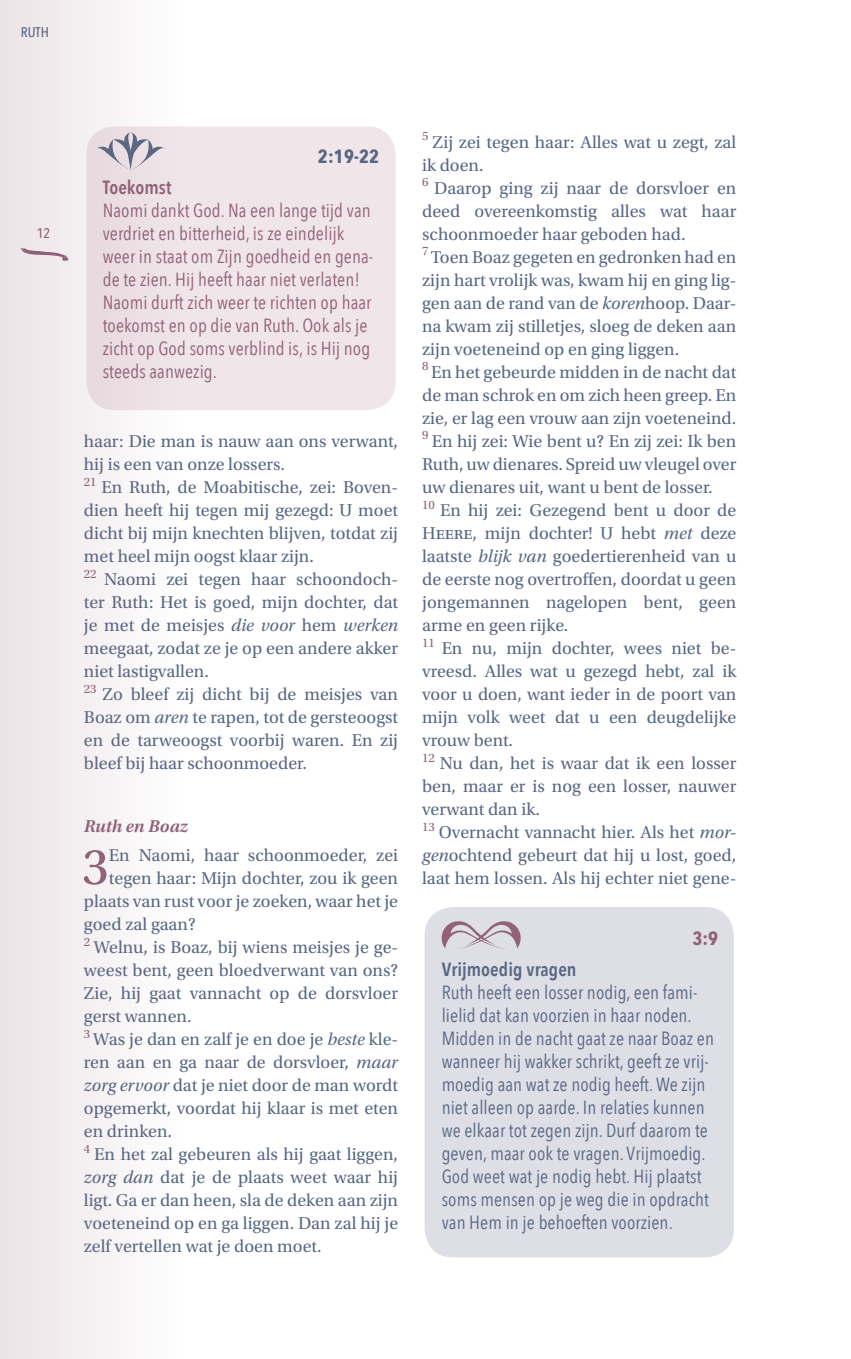
<style>
.page{position:relative;width:851px;height:1359px;background:#fff}
.page>*{position:absolute;margin:0;border:0;box-sizing:border-box;transform-origin:0 0}
.t1{font:53.2px "Utopia Std";color:#916277}
.t2{font:19px/23px "Avenir Next Condensed";letter-spacing:.005em;color:#586883}
.t3{font:19px/23px "Avenir Next Condensed";letter-spacing:.005em;color:#916277}
.t4{font:600 19px "Avenir Next Condensed";letter-spacing:.005em;color:#586883}
.t5{font:600 19px "Avenir Next Condensed";letter-spacing:.005em;color:#916277}
.t6{font:700 19px "Avenir Next Condensed";color:#586883}
.t7{font:700 19px "Avenir Next Condensed";color:#916277}
.t8{font:18px/23px "Utopia Std";color:#586883}
.t9{font:italic 600 18px "Utopia Std";color:#916277}
.t10{font:500 14px "Avenir Next Condensed";color:#586883}
.t11{font:500 14px "Avenir Next Condensed";color:#916277}
.s1{font-style:italic}
</style>
<div class="page">
<div style="left:424px;top:906px;width:309px;height:350px;background:#dedee6;border-radius:28px"></div>
<svg style="left:441px;top:921px;width:80px;height:28px"></svg>
<div style="left:86px;top:126px;width:309px;height:284px;background:#f0e6ea;border-radius:28px"></div>
<svg style="left:0;top:0;width:165px;height:1358px;fill:#f2ecef"></svg>
<svg style="left:21px;top:248px;width:47px;height:13px"></svg>
<p class="t10" style="left:21px;top:24px;width:29px">RUTH</p>
<p class="t11" style="left:37px;top:224px;width:15px">12</p>
<p class="t6" style="left:318px;top:144px;width:63px">2:19-22</p>
<p class="t5" style="left:103px;top:170px;width:70px">Toekomst</p>
<p class="t3" style="left:103px;top:197px;width:272px">Naomi dankt God. Na een lange tijd van verdriet en bitterheid, is ze eindelijk weer in staat om Zijn goedheid en gena&shy;de te zien. Hij heeft haar niet verlaten!<br>Naomi durft zich weer te richten op haar toekomst en op die van Ruth. Ook als je zicht op God soms verblind is, is Hij nog steeds aanwezig.</p>
<p class="t8" style="left:84px;top:429px;width:316px">haar: Die man is nauw aan ons verwant, hij is een van onze lossers.<br><sup>21</sup> En Ruth, de Moabitische, zei: Boven&shy;dien heeft hij tegen mij gezegd: U moet dicht bij mijn knechten blijven, totdat zij met heel mijn oogst klaar zijn.<br><sup>22</sup> Naomi zei tegen haar schoondoch&shy;ter Ruth: Het is goed, mijn dochter, dat je met de meisjes <span class="s1">die voor</span> hem <span class="s1">werken </span>meegaat, zodat ze je op een andere akker niet lastigvallen.<br><sup>23</sup> Zo bleef zij dicht bij de meisjes van Boaz om <span class="s1">aren</span> te rapen, tot de gersteoogst en de tarweoogst voorbij waren. En zij bleef bij haar schoonmoeder.</p>
<p class="t9" style="left:84px;top:816px;width:106px">Ruth en Boaz</p>
<h1 class="t1" style="left:82px;top:838px;width:28px">3</h1>
<p class="t8" style="left:109px;top:843px;width:290px">En Naomi, haar schoonmoeder, zei</p>
<p class="t8" style="left:109px;top:866px;width:290px">tegen haar: Mijn dochter, zou ik geen</p>
<p class="t8" style="left:84px;top:889px;width:315px">plaats van rust voor je zoeken, waar het je</p>
<p class="t8" style="left:84px;top:912px;width:113px">goed zal gaan?</p>
<p class="t8" style="left:84px;top:935px;width:316px"><sup>2</sup> Welnu, is Boaz, bij wiens meisjes je ge-</p>
<p class="t8" style="left:84px;top:958px;width:315px">weest bent, geen bloedverwant van ons?</p>
<p class="t8" style="left:84px;top:981px;width:315px">Zie, hij gaat vannacht op de dorsvloer</p>
<p class="t8" style="left:84px;top:1004px;width:109px">gerst wannen.</p>
<p class="t8" style="left:84px;top:1027px;width:316px"><sup>3</sup> Was je dan en zalf je en doe je <span class="s1">beste</span> kle-</p>
<p class="t8" style="left:84px;top:1050px;width:316px">ren aan en ga naar de dorsvloer, <span class="s1">maar</span></p>
<p class="t8" style="left:84px;top:1073px;width:315px"><span class="s1">zorg ervoor</span> dat je niet door de man wordt</p>
<p class="t8" style="left:84px;top:1096px;width:315px">opgemerkt, voordat hij klaar is met eten</p>
<p class="t8" style="left:84px;top:1119px;width:90px">en drinken.</p>
<p class="t8" style="left:84px;top:1142px;width:315px"><sup>4</sup> En het zal gebeuren als hij gaat liggen,</p>
<p class="t8" style="left:84px;top:1165px;width:315px"><span class="s1">zorg dan</span> dat je de plaats weet waar hij</p>
<p class="t8" style="left:84px;top:1188px;width:316px">ligt. Ga er dan heen, sla de deken aan zijn</p>
<p class="t8" style="left:84px;top:1211px;width:316px">voeteneind op en ga liggen. Dan zal hij je</p>
<p class="t8" style="left:84px;top:1234px;width:239px">zelf vertellen wat je doen moet.</p>
<p class="t8" style="left:422px;top:130px;width:316px"><sup>5</sup> Zij zei tegen haar: Alles wat u zegt, zal ik doen.<br><sup>6</sup> Daarop ging zij naar de dorsvloer en deed overeenkomstig alles wat haar schoonmoeder haar geboden had.<br><sup>7</sup> Toen Boaz gegeten en gedronken had en zijn hart vrolijk was, kwam hij en ging lig&shy;gen aan de rand van de <span class="s1">koren</span>hoop. Daar&shy;na kwam zij stilletjes, sloeg de deken aan zijn voeteneind op en ging liggen.<br><sup>8</sup> En het gebeurde midden in de nacht dat de man schrok en om zich heen greep. En zie, er lag een vrouw aan zijn voeteneind.<br><sup>9</sup> En hij zei: Wie bent u? En zij zei: Ik ben Ruth, uw dienares. Spreid uw vleugel over uw dienares uit, want u bent de losser.<br><sup>10</sup> En hij zei: Gezegend bent u door de Heere, mijn dochter! U hebt <span class="s1">met</span> deze laatste <span class="s1">blijk van</span> goedertierenheid van u de eerste nog overtroffen, doordat u geen jongemannen nagelopen bent, geen arme en geen rijke.<br><sup>11</sup> En nu, mijn dochter, wees niet be&shy;vreesd. Alles wat u gezegd hebt, zal ik voor u doen, want ieder in de poort van mijn volk weet dat u een deugdelijke vrouw bent.<br><sup>12</sup> Nu dan, het is waar dat ik een losser ben, maar er is nog een losser, nauwer verwant dan ik.<br><sup>13</sup> Overnacht vannacht hier. Als het <span class="s1">mor&shy;gen</span>ochtend gebeurt dat hij u lost, goed, laat hem lossen. Als hij echter niet gene-</p>
<p class="t7" style="left:692px;top:926px;width:27px">3:9</p>
<p class="t4" style="left:441px;top:952px;width:136px">Vrijmoedig vragen</p>
<p class="t2" style="left:441px;top:979px;width:274px">Ruth heeft een losser nodig, een fami&shy;lielid dat kan voorzien in haar noden.<br>Midden in de nacht gaat ze naar Boaz en wanneer hij wakker schrikt, geeft ze vrij&shy;moedig aan wat ze nodig heeft. We zijn niet alleen op aarde. In relaties kunnen we elkaar tot zegen zijn. Durf daarom te geven, maar ook te vragen. Vrijmoedig.<br>God weet wat je nodig hebt. Hij plaatst soms mensen op je weg die in opdracht van Hem in je behoeften voorzien.</p>
</div>
